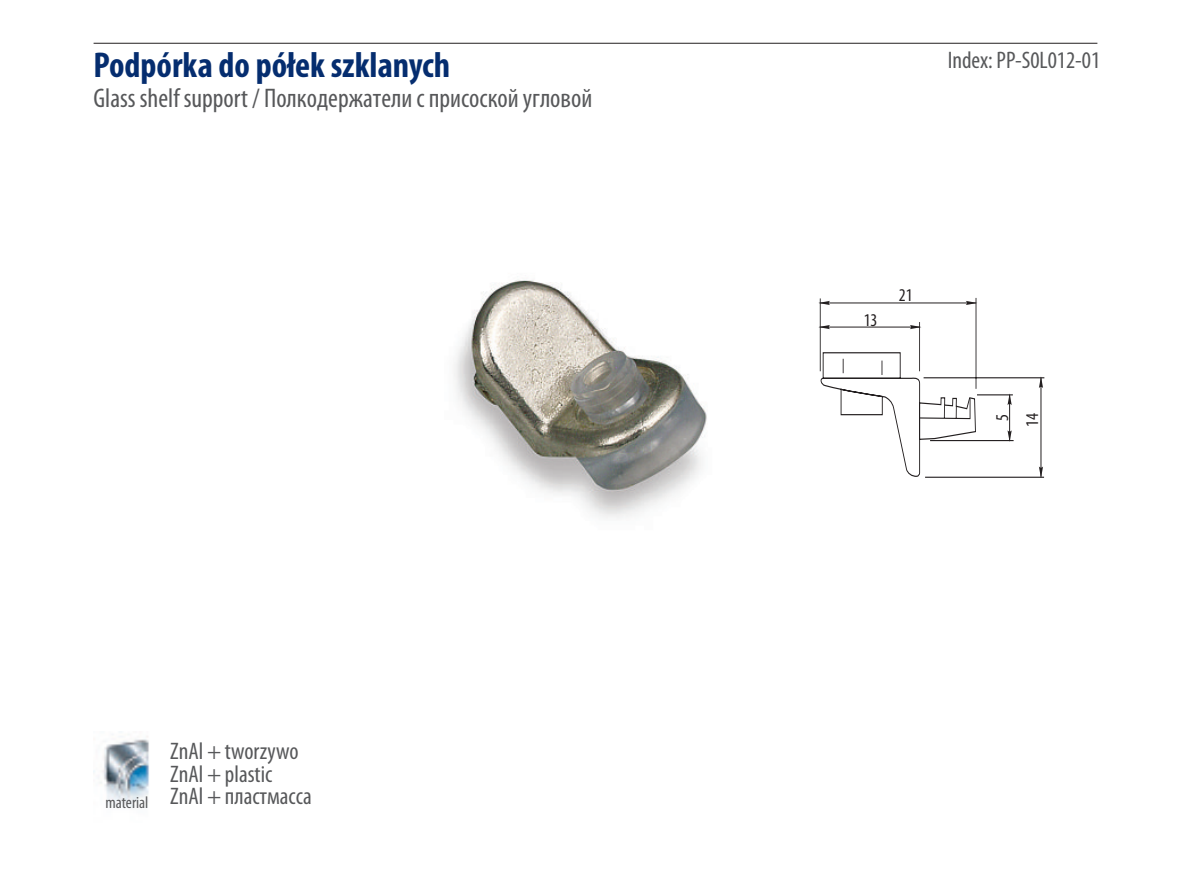
<style>
.page{position:relative;width:1191px;height:893px;background:#fff}
.page>*{position:absolute;margin:0;border:0;box-sizing:border-box;transform-origin:0 0}
.t1{font:700 condensed 36px "Myriad Pro";color:#052d6f}
.t2{font:condensed 27px "Myriad Pro";color:#57585a}
.t3{font:condensed 24px "Myriad Pro";color:#57585a}
.t4{font:condensed 18px/29.7px "Myriad Pro";color:#231f20;text-align:center}
</style>
<div class="page">
<img style="left:454px;top:280px;width:253px;height:239px">
<img style="left:94px;top:736px;width:55px;height:72px">
<hr style="left:94px;top:43px;width:1003px;height:1px;background:#231f20">
<svg style="left:819px;top:352px;width:157px;height:125px"></svg>
<hr style="left:819px;top:298px;width:1px;height:73px;background:#231f20">
<hr style="left:919px;top:322px;width:1px;height:49px;background:#231f20">
<hr style="left:975px;top:298px;width:1px;height:91px;background:#231f20">
<hr style="left:923px;top:377px;width:121px;height:1px;background:#231f20">
<hr style="left:977px;top:394px;width:36px;height:1px;background:#231f20">
<hr style="left:930px;top:440px;width:83px;height:1px;background:#231f20">
<hr style="left:925px;top:477px;width:119px;height:1px;background:#231f20">
<hr style="left:819px;top:327px;width:101px;height:1px;background:#231f20">
<hr style="left:819px;top:302px;width:157px;height:1px;background:#231f20">
<hr style="left:1040px;top:378px;width:1px;height:99px;background:#231f20">
<hr style="left:1009px;top:395px;width:1px;height:46px;background:#231f20">
<svg style="left:818px;top:325px;width:12px;height:4px"></svg>
<svg style="left:909px;top:325px;width:12px;height:4px"></svg>
<svg style="left:818px;top:301px;width:12px;height:4px"></svg>
<svg style="left:965px;top:301px;width:12px;height:4px"></svg>
<svg style="left:1038px;top:376px;width:5px;height:12px"></svg>
<svg style="left:1038px;top:466px;width:5px;height:12px"></svg>
<svg style="left:1007px;top:393px;width:4px;height:12px"></svg>
<svg style="left:1007px;top:430px;width:4px;height:12px"></svg>
<h1 class="t1" style="left:94px;top:50px;width:358px">Podpórka do półek szklanych</h1>
<p class="t2" style="left:94px;top:87px;width:500px">Glass shelf support / Полкодержатели с присоской угловой</p>
<p class="t3" style="left:170px;top:741px;width:130px">ZnAl + tworzywo</p>
<p class="t3" style="left:170px;top:764px;width:104px">ZnAl + plastic</p>
<p class="t3" style="left:105px;top:786px;width:208px"><sub>material</sub> ZnAl + пластмасса</p>
<p class="t3" style="left:947px;top:50px;width:154px">Index: PP-S0L012-01</p>
<p class="t4" style="left:863px;top:306px;width:15px">13</p>
<p class="t4" style="left:899px;top:282px;width:15px">21</p>
<p class="t4" style="left:988px;top:427px;width:15px;rotate:-90deg">5<br>14</p>
</div>
